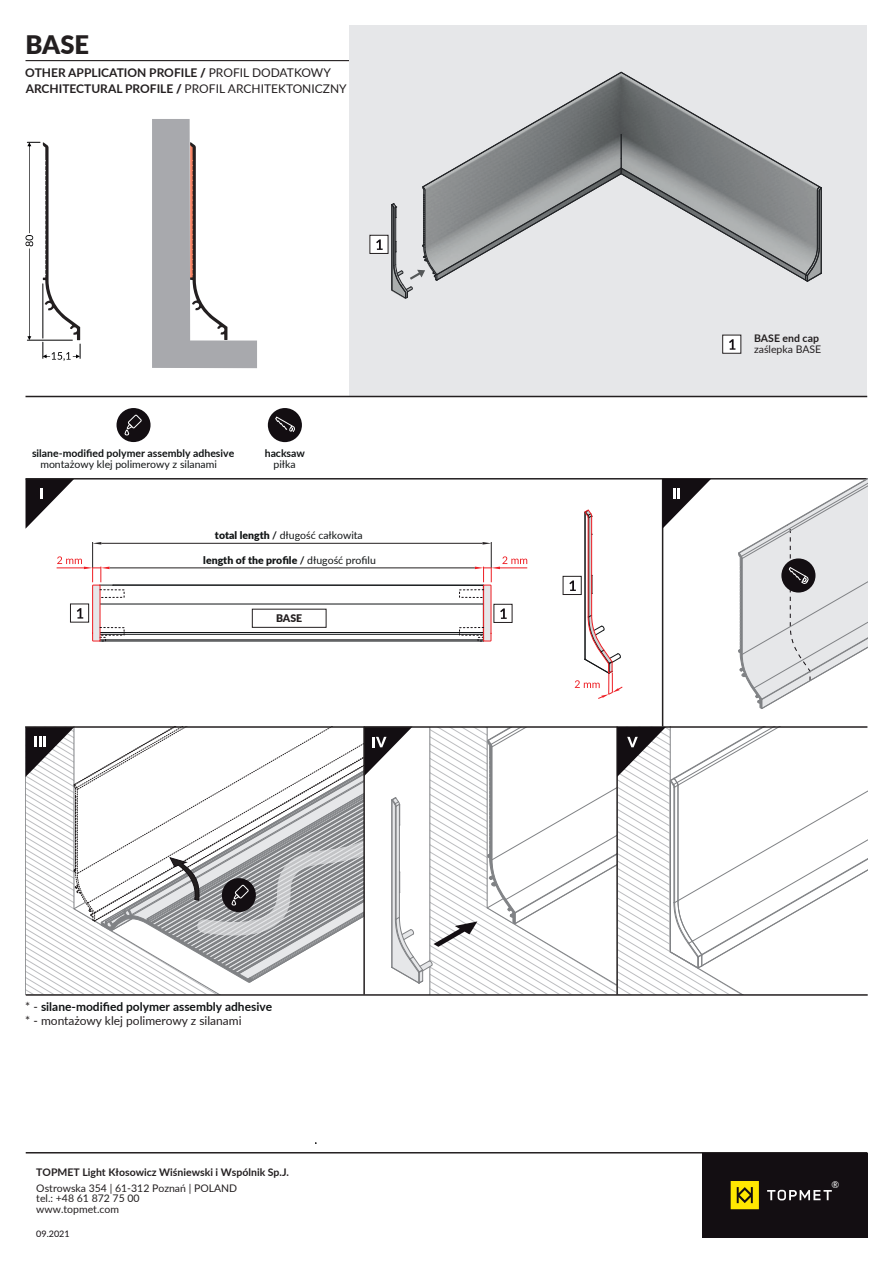
<style>
.page{position:relative;width:893px;height:1263px;background:#fff}
.page>*{position:absolute;margin:0;border:0;box-sizing:border-box;transform-origin:0 0}
.t1{font:900 25.5px "Lato";color:#231f20}
.t2{font:700 12px/14.4px "Lato";color:#111415}
.t3{font:12px "Lato";color:#231f20}
.t4{font:700 12px "Lato";color:#231f20}
.t5{font:10.5px/10.5px "Lato";color:#231f20}
.t6{font:10.5px "Lato";color:#111415}
.t7{font:700 10.5px "Lato";color:#231f20}
.t8{font:700 10.5px "Lato";color:#111415}
.t9{font:900 10.5px "Lato";color:#111415}
.t10{font:900 10.5px "Lato";color:#231f20}
.t11{font:9.45px "Lato";color:#fff}
.t12{font:9px "Lato";color:#130e12}
.s1{font-weight:900}
.s2{font-weight:400}
.s3{font-weight:700}
.s4{font-weight:400;color:#231f20}
</style>
<div class="page">
<hr style="left:26px;top:60px;width:324px;height:1px;background:#231f20">
<svg style="left:26px;top:479px;width:48px;height:49px"></svg>
<hr style="left:26px;top:478px;width:841px;height:1px;background:#231f20">
<hr style="left:26px;top:994px;width:842px;height:2px;background:#231f20">
<svg style="left:26px;top:142px;width:55px;height:219px"></svg>
<svg style="left:152px;top:119px;width:105px;height:249px"></svg>
<div style="left:350px;top:25px;width:517px;height:371px;background:#e6e7e9"></div>
<svg style="left:391px;top:72px;width:431px;height:227px"></svg>
<hr style="left:26px;top:396px;width:841px;height:1px;background:#231f20">
<hr style="left:110px;top:567px;width:365px;height:1px;background:#231f20">
<hr style="left:101px;top:543px;width:382px;height:1px;background:#231f20">
<div style="left:252px;top:609px;width:75px;height:19px;border:1px solid #231f20"></div>
<hr style="left:100px;top:641px;width:383px;height:1px;background:#111416">
<hr style="left:100px;top:640px;width:383px;height:1px;background:#111416">
<hr style="left:100px;top:634px;width:383px;height:1px;background:#111416">
<hr style="left:100px;top:632px;width:383px;height:1px;background:#111416">
<hr style="left:100px;top:604px;width:383px;height:1px;background:#111416">
<hr style="left:113px;top:585px;width:370px;height:1px;background:#111416">
<svg style="left:57px;top:542px;width:57px;height:100px"></svg>
<div style="left:100px;top:627px;width:24px;height:9px;border:1px dashed #130e12"></div>
<svg style="left:475px;top:542px;width:52px;height:100px"></svg>
<div style="left:459px;top:627px;width:25px;height:9px;border:1px dashed #130e12"></div>
<div style="left:723px;top:335px;width:18px;height:18px;background:#fff"></div>
<div style="left:722px;top:335px;width:19px;height:19px;border:1px solid #231f20"></div>
<svg style="left:729px;top:339px;width:6px;height:11px"></svg>
<div style="left:563px;top:576px;width:19px;height:19px;border:1px solid #231f20"></div>
<svg style="left:569px;top:509px;width:54px;height:190px"></svg>
<div style="left:117px;top:408px;width:34px;height:34px;background:#130e12;border-radius:50%"></div>
<svg style="left:124px;top:414px;width:18px;height:22px"></svg>
<hr style="left:26px;top:1152px;width:841px;height:1px;background:#231f20">
<div style="left:702px;top:1153px;width:165px;height:84px;background:#130e12"></div>
<svg style="left:767px;top:1190px;width:65px;height:10px"></svg>
<svg style="left:731px;top:1181px;width:28px;height:28px"></svg>
<div style="left:268px;top:408px;width:34px;height:34px;background:#130e12;border-radius:50%"></div>
<svg style="left:267px;top:416px;width:28px;height:18px"></svg>
<hr style="left:662px;top:479px;width:1px;height:247px;background:#231f20">
<svg style="left:738px;top:479px;width:129px;height:230px"></svg>
<svg style="left:662px;top:479px;width:49px;height:50px"></svg>
<svg style="left:25px;top:726px;width:842px;height:269px"></svg>
<div style="left:370px;top:235px;width:18px;height:18px;background:#fff"></div>
<div style="left:369px;top:235px;width:19px;height:19px;border:1px solid #231f20"></div>
<svg style="left:376px;top:239px;width:7px;height:11px"></svg>
<h1 class="t1" style="left:26px;top:26px;width:65px">BASE</h1>
<p class="t4" style="left:25px;top:63px;width:307px">OTHER APPLICATION PROFILE <span class="s1">/</span> <span class="s2">PROFIL DODATKOWY</span></p>
<p class="t3" style="left:26px;top:80px;width:322px"><span class="s3">ARCHITECTURAL PROFILE</span> <span class="s1">/</span> PROFIL ARCHITEKTONICZNY</p>
<p class="t8" style="left:32px;top:445px;width:204px">silane-modified polymer assembly adhesive</p>
<p class="t6" style="left:40px;top:457px;width:178px">montażowy klej polimerowy z silanami</p>
<p class="t8" style="left:265px;top:445px;width:42px">hacksaw</p>
<p class="t6" style="left:273px;top:457px;width:24px">piłka</p>
<p class="t6" style="left:215px;top:528px;width:149px"><span class="s1">total length</span> <span class="s3">/</span> długość całkowita</p>
<p class="t9" style="left:203px;top:552px;width:174px">length of the profile <span class="s3">/</span> <span class="s2">długość profilu</span></p>
<p class="t10" style="left:276px;top:610px;width:28px">BASE</p>
<p class="t2" style="left:25px;top:998px;width:248px"><span class="s4">* -</span> silane-modified polymer assembly adhesive <span class="s4">* - montażowy klej polimerowy z silanami</span></p>
<p class="t7" style="left:754px;top:330px;width:66px">BASE end cap</p>
<p class="t5" style="left:754px;top:344px;width:69px">zaślepka BASE</p>
<p class="t7" style="left:36px;top:1164px;width:254px">TOPMET Light Kłosowicz Wiśniewski i Wspólnik Sp.J.</p>
<p class="t5" style="left:36px;top:1182px;width:202px">Ostrowska 354 | 61-312 Poznań | POLAND tel.: +48 61 872 75 00<br>www.topmet.com</p>
<p class="t11" style="left:831px;top:1177px;width:9px">®</p>
<p class="t12" style="left:36px;top:1227px;width:35px">09.2021</p>
</div>
